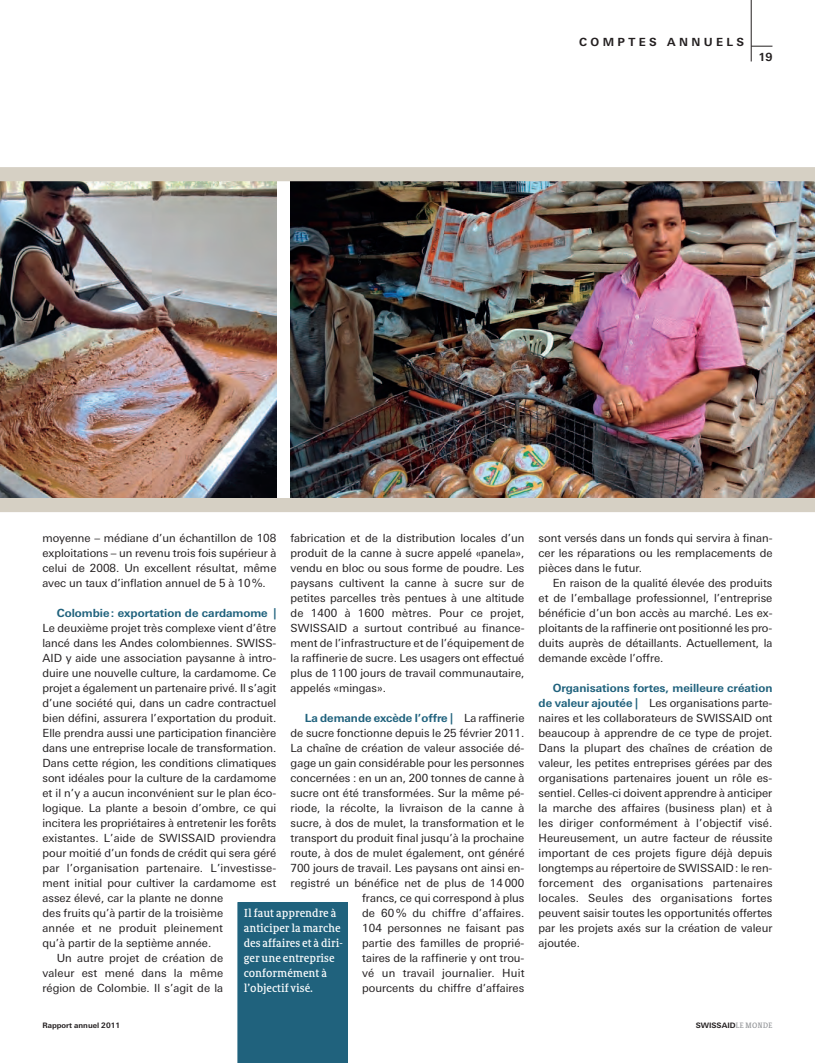
<style>
.page{position:relative;width:815px;height:1063px;background:#fff}
.page>*{position:absolute;margin:0;border:0;box-sizing:border-box;transform-origin:0 0}
.t1{font:11.25px/15px "LT Univers Basic";color:#231f20;text-align:justify}
.t2{font:11.25px/15px "Sheriff";color:#fff}
.t3{font:700 11.25px "LT Univers Basic";color:#20627d}
.t4{font:700 11.25px "LT Univers Basic";letter-spacing:.3em;color:#231f20}
.t5{font:700 7.5px "LT Univers Basic";color:#231f20}
.s1{font-weight:700;color:#20627d}
.s2{font-family:"Sheriff Roman Caps";font-weight:400;color:#939598}
</style>
<div class="page">
<img style="left:0;top:167px;width:815px;height:345px">
<hr style="left:751px;top:0;width:1px;height:61px;background:#231f20">
<svg style="left:751px;top:46px;width:21px;height:1px"></svg>
<div style="left:237px;top:902px;width:111px;height:161px;background:#20627d"></div>
<p class="t4" style="left:579px;top:36px;width:166px">COMPTES ANNUELS</p>
<p class="t4" style="left:758px;top:51px;width:16px">19</p>
<p class="t1" style="left:43px;top:531px;width:235px">moyenne – médiane d’un échantillon de 108 exploitations – un revenu trois fois supérieur à celui de 2008. Un excellent résultat, même avec un taux d’inflation annuel de 5 à 10%.</p>
<p class="t3" style="left:57px;top:606px;width:221px">Colombie: exportation de cardamome |</p>
<p class="t1" style="left:43px;top:621px;width:235px">Le deuxième projet très complexe vient d’être</p>
<p class="t1" style="left:43px;top:636px;width:234px">lancé dans les Andes colombiennes. SWISS-</p>
<p class="t1" style="left:43px;top:651px;width:235px">AID y aide une association paysanne à intro-</p>
<p class="t1" style="left:43px;top:666px;width:235px">duire une nouvelle culture, la cardamome. Ce</p>
<p class="t1" style="left:43px;top:681px;width:235px">projet a également un partenaire privé. Il s’agit</p>
<p class="t1" style="left:43px;top:696px;width:235px">d’une société qui, dans un cadre contractuel</p>
<p class="t1" style="left:43px;top:711px;width:235px">bien défini, assurera l’exportation du produit.</p>
<p class="t1" style="left:43px;top:726px;width:235px">Elle prendra aussi une participation financière</p>
<p class="t1" style="left:43px;top:741px;width:235px">dans une entreprise locale de transformation.</p>
<p class="t1" style="left:43px;top:756px;width:235px">Dans cette région, les conditions climatiques</p>
<p class="t1" style="left:43px;top:771px;width:235px">sont idéales pour la culture de la cardamome</p>
<p class="t1" style="left:43px;top:786px;width:235px">et il n’y a aucun inconvénient sur le plan éco-</p>
<p class="t1" style="left:43px;top:801px;width:235px">logique. La plante a besoin d’ombre, ce qui</p>
<p class="t1" style="left:43px;top:816px;width:235px">incitera les propriétaires à entretenir les forêts</p>
<p class="t1" style="left:43px;top:831px;width:235px">existantes. L’aide de SWISSAID proviendra</p>
<p class="t1" style="left:43px;top:846px;width:235px">pour moitié d’un fonds de crédit qui sera géré</p>
<p class="t1" style="left:43px;top:861px;width:235px">par l’organisation partenaire. L’investisse-</p>
<p class="t1" style="left:43px;top:876px;width:235px">ment initial pour cultiver la cardamome est</p>
<p class="t1" style="left:43px;top:891px;width:182px">assez élevé, car la plante ne donne</p>
<p class="t1" style="left:43px;top:906px;width:182px">des fruits qu’à partir de la troisième</p>
<p class="t1" style="left:43px;top:921px;width:182px">année et ne produit pleinement</p>
<p class="t1" style="left:43px;top:936px;width:170px">qu’à partir de la septième année.</p>
<p class="t1" style="left:57px;top:951px;width:168px">Un autre projet de création de</p>
<p class="t1" style="left:43px;top:966px;width:182px">valeur est mené dans la même</p>
<p class="t1" style="left:43px;top:981px;width:182px">région de Colombie. Il s’agit de la</p>
<p class="t1" style="left:291px;top:531px;width:235px">fabrication et de la distribution locales d’un produit de la canne à sucre appelé «panela», vendu en bloc ou sous forme de poudre. Les paysans cultivent la canne à sucre sur de petites parcelles très pentues à une altitude de 1400 à 1600 mètres. Pour ce projet, SWISSAID a surtout contribué au finance&shy;ment de l’infrastructure et de l’équipement de la raffinerie de sucre. Les usagers ont effectué plus de 1100 jours de travail communautaire, appelés «mingas».</p>
<p class="t1" style="left:291px;top:711px;width:235px;text-align:right"><span class="s1">La demande excède l’offre |</span> La raffinerie de sucre fonctionne depuis le 25 février 2011.<br>La chaîne de création de valeur associée dé&shy;gage un gain considérable pour les personnes concernées : en un an, 200 tonnes de canne à sucre ont été transformées. Sur la même pé&shy;riode, la récolte, la livraison de la canne à sucre, à dos de mulet, la transformation et le transport du produit final jusqu’à la prochaine route, à dos de mulet également, ont généré 700 jours de travail. Les paysans ont ainsi en&shy;registré un bénéfice net de plus de 14 000 francs, ce qui correspond à plus<br>de 60% du chiffre d’affaires.<br>104 personnes ne faisant pas<br>partie des familles de proprié-<br>taires de la raffinerie y ont trou-<br>vé un travail journalier. Huit<br>pourcents du chiffre d’affaires</p>
<p class="t2" style="left:244px;top:905px;width:101px">Il faut apprendre à anticiper la marche des affaires et à diri&shy;ger une entreprise conformément à l’objectif visé.</p>
<p class="t1" style="left:539px;top:530px;width:235px">sont versés dans un fonds qui servira à finan&shy;cer les réparations ou les remplacements de pièces dans le futur.</p>
<p class="t1" style="left:539px;top:575px;width:235px;text-indent:14px">En raison de la qualité élevée des produits et de l’emballage professionnel, l’entreprise bénéficie d’un bon accès au marché. Les ex&shy;ploitants de la raffinerie ont positionné les pro&shy;duits auprès de détaillants. Actuellement, la demande excède l’offre.</p>
<p class="t1" style="left:539px;top:680px;width:235px;text-indent:14px"><span class="s1">Organisations fortes, meilleure création de valeur ajoutée |</span> Les organisations parte&shy;naires et les collaborateurs de SWISSAID ont beaucoup à apprendre de ce type de projet.<br>Dans la plupart des chaînes de création de valeur, les petites entreprises gérées par des organisations partenaires jouent un rôle es&shy;sentiel. Celles-ci doivent apprendre à anticiper la marche des affaires (business plan) et à les diriger conformément à l’objectif visé.<br>Heureusement, un autre facteur de réussite important de ces projets figure déjà depuis longtemps au répertoire de SWISSAID: le ren&shy;forcement des organisations partenaires locales. Seules des organisations fortes peuvent saisir toutes les opportunités offertes par les projets axés sur la création de valeur ajoutée.</p>
<p class="t5" style="left:43px;top:1021px;width:79px">Rapport annuel 2011</p>
<p class="t5" style="left:696px;top:1021px;width:78px">Swissaid<span class="s2">LE MONDE</span></p>
</div>
